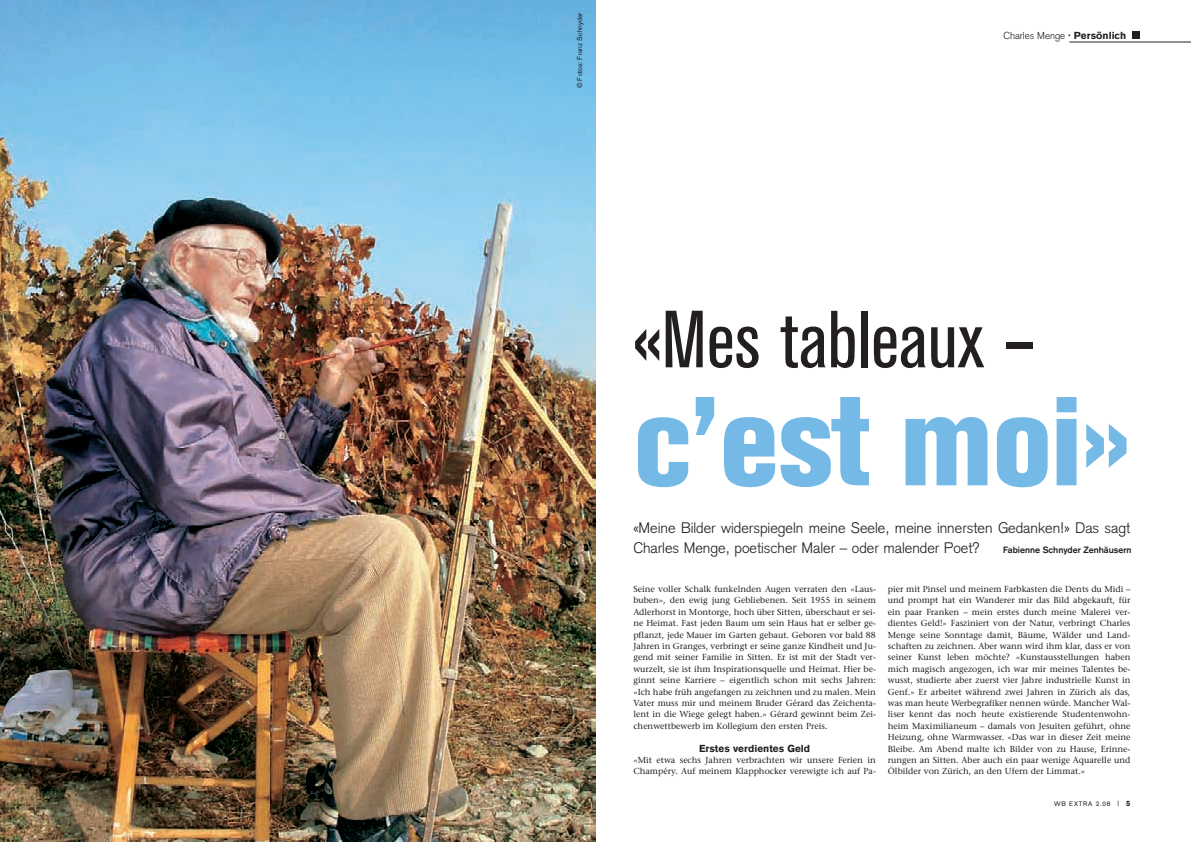
<style>
.page{position:relative;width:1191px;height:842px;background:#fff}
.page>*{position:absolute;margin:0;border:0;box-sizing:border-box;transform-origin:0 0}
.t1{font:800 condensed 125px "Akzidenz Grotesk BE";letter-spacing:-.01em;color:#75bae7}
.t2{font:condensed 80px "Akzidenz Grotesk BE";color:#231f20}
.t3{font:300 15px/20px "Akzidenz Grotesk";color:#231f20}
.t4{font:300 10px "Akzidenz Grotesk";color:#231f20}
.t5{font:900 10px "Akzidenz Grotesk";color:#231f20}
.t6{font:700 9px "Akzidenz Grotesk";color:#231f20}
.t7{font:8.7px/11.4px "Stone Serif";color:#231f20;text-align:justify}
.t8{font:7px "Akzidenz Grotesk";color:#231f20}
.t9{font:6.5px "Akzidenz Grotesk";letter-spacing:.11em;color:#231f20}
.s1{font-weight:900}
.s2{font-size:7.5px}
.s3{font-weight:900;font-size:7.5px}
</style>
<div class="page">
<div style="left:1131px;top:31px;width:8px;height:8px;background:#231f20"></div>
<hr style="left:1069px;top:42px;width:122px;height:1px;background:#231f20">
<img style="left:0;top:0;width:596px;height:842px">
<p class="t8" style="left:577px;top:88px;width:78px;rotate:-90deg">© Fotos: Franz Schnyder</p>
<p class="t4" style="left:1003px;top:32px;width:124px">Charles Menge <sup>•</sup> <span class="s1">Persönlich</span></p>
<h2 class="t2" style="left:633px;top:311px;width:402px">«Mes tableaux –</h2>
<h1 class="t1" style="left:633px;top:397px;width:498px">c’est moi»</h1>
<h3 class="t3" style="left:633px;top:519px;width:498px">«Meine Bilder widerspiegeln meine Seele, meine innersten Gedanken!» Das sagt<br>Charles Menge, poetischer Maler – oder malender Poet?</h3>
<p class="t6" style="left:1003px;top:546px;width:130px">Fabienne Schnyder Zenhäusern</p>
<p class="t7" style="left:633px;top:584px;width:244px">Seine voller Schalk funkelnden Augen verraten den «Laus&shy;buben», den ewig jung Gebliebenen. Seit 1955 in seinem Adlerhorst in Montorge, hoch über Sitten, überschaut er sei&shy;ne Heimat. Fast jeden Baum um sein Haus hat er selber ge&shy;pflanzt, jede Mauer im Garten gebaut. Geboren vor bald 88<br>Jahren in Granges, verbringt er seine ganze Kindheit und Ju&shy;gend mit seiner Familie in Sitten. Er ist mit der Stadt ver&shy;wurzelt, sie ist ihm Inspirationsquelle und Heimat. Hier be&shy;ginnt seine Karriere – eigentlich schon mit sechs Jahren: «Ich habe früh angefangen zu zeichnen und zu malen. Mein Vater muss mir und meinem Bruder Gérard das Zeichenta&shy;lent in die Wiege gelegt haben.» Gérard gewinnt beim Zei&shy;chenwettbewerb im Kollegium den ersten Preis.</p>
<p class="t5" style="left:699px;top:744px;width:113px">Erstes verdientes Geld</p>
<p class="t7" style="left:633px;top:755px;width:244px">«Mit etwa sechs Jahren verbrachten wir unsere Ferien in<br>Champéry. Auf meinem Klapphocker verewigte ich auf Pa-</p>
<p class="t7" style="left:888px;top:584px;width:244px">pier mit Pinsel und meinem Farbkasten die Dents du Midi – und prompt hat ein Wanderer mir das Bild abgekauft, für ein paar Franken – mein erstes durch meine Malerei ver&shy;dientes Geld!» Fasziniert von der Natur, verbringt Charles Menge seine Sonntage damit, Bäume, Wälder und Land&shy;schaften zu zeichnen. Aber wann wird ihm klar, dass er von seiner Kunst leben möchte? «Kunstausstellungen haben mich magisch angezogen, ich war mir meines Talentes be&shy;wusst, studierte aber zuerst vier Jahre industrielle Kunst in Genf.» Er arbeitet während zwei Jahren in Zürich als das, was man heute Werbegrafiker nennen würde. Mancher Wal&shy;liser kennt das noch heute existierende Studentenwohn&shy;heim Maximilianeum – damals von Jesuiten geführt, ohne Heizung, ohne Warmwasser. «Das war in dieser Zeit meine Bleibe. Am Abend malte ich Bilder von zu Hause, Erinne&shy;rungen an Sitten. Aber auch ein paar wenige Aquarelle und Ölbilder von Zürich, an den Ufern der Limmat.»</p>
<p class="t9" style="left:1054px;top:801px;width:78px">WB EXTRA 2.08 <span class="s2">|</span> <span class="s3">5</span></p>
</div>
